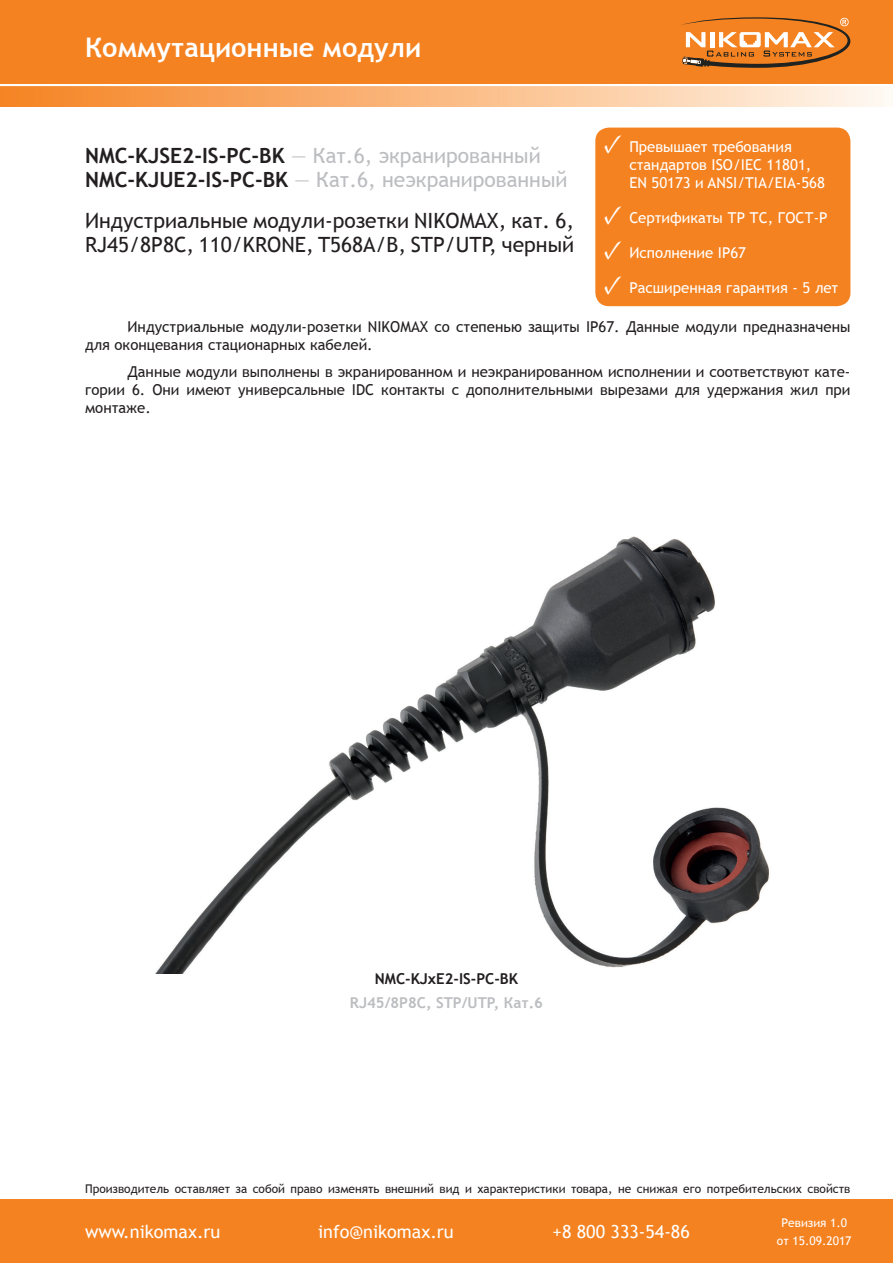
<style>
.page{position:relative;width:893px;height:1263px;background:#fff}
.page>*{position:absolute;margin:0;border:0;box-sizing:border-box;transform-origin:0 0}
.t1{font:700 27px "Trebuchet MS";color:#fff}
.Spec_-_Main_Header{font:21px/24px "Trebuchet MS";color:#231f20}
.Spec_-_Main_Header-2{font:21px "Trebuchet MS";color:#bcbdc0}
.t2{font:18px "Trebuchet MS";color:#fff}
.Spec_-_Main_Text{font:15px/18px "Trebuchet MS";color:#231f20}
.t3{font:15px/18px "Trebuchet MS";color:#fff}
.Spec_-_Main_Header-3{font:700 15px "Trebuchet MS";color:#bcbdc0}
.Spec_-_Main_Header-4{font:700 15px "Trebuchet MS";color:#231f20}
.t4{font:12px "Trebuchet MS";color:#231f20}
.Spec_-_Main_Text-2{font:12px "Trebuchet MS";color:#fff}
.s1{font-family:"Minion Pro";font-weight:700;font-size:27px}
.s2{font-weight:700;color:#231f20}
</style>
<div class="page">
<div style="left:0;top:0;width:893px;height:85px;background:#f58220"></div>
<div style="left:0;top:85px;width:893px;height:21px;background:linear-gradient(to right,#f58220,#fff7ee)"></div>
<div style="left:0;top:1199px;width:893px;height:64px;background:#f58220"></div>
<hr style="left:0;top:84px;width:893px;height:2px;background:#fff">
<svg style="left:681px;top:17px;width:169px;height:51px"></svg>
<div style="left:595px;top:128px;width:255px;height:178px;background:#f58220;border-radius:14px"></div>
<img style="left:156px;top:536px;width:613px;height:437px">
<h1 class="t1" style="left:85px;top:30px;width:338px">Коммутационные модули</h1>
<p class="t3" style="left:629px;top:137px;width:197px;text-indent:-26px"><span class="s1">✓</span> Превышает требования стандартов ISO/IEC 11801,<br>EN 50173 и ANSI/TIA/EIA-568</p>
<p class="t3" style="left:604px;top:208px;width:225px"><span class="s1">✓</span> Сертификаты ТР ТС, ГОСТ-Р</p>
<p class="t3" style="left:604px;top:243px;width:144px"><span class="s1">✓</span> Исполнение IP67</p>
<p class="t3" style="left:604px;top:278px;width:236px"><span class="s1">✓</span> Расширенная гарантия - 5 лет</p>
<p class="Spec_-_Main_Text" style="left:85px;top:318px;width:767px;text-indent:43px">Индустриальные модули-розетки NIKOMAX со степенью защиты IP67. Данные модули предназначены для оконцевания стационарных кабелей.</p>
<p class="Spec_-_Main_Text" style="left:85px;top:362px;width:767px;text-align:justify;text-indent:43px">Данные модули выполнены в экранированном и неэкранированном исполнении и соответствуют кате&shy;гории 6. Они имеют универсальные IDC контакты с дополнительными вырезами для удержания жил при монтаже.</p>
<p class="Spec_-_Main_Header-2" style="left:85px;top:142px;width:457px"><span class="s2">NMC-KJSE2-IS-PC-BK</span> — Кат.6, экранированный</p>
<p class="Spec_-_Main_Header-2" style="left:85px;top:166px;width:484px"><span class="s2">NMC-KJUE2-IS-PC-BK</span> — Кат.6, неэкранированный</p>
<p class="Spec_-_Main_Header" style="left:85px;top:208px;width:490px">Индустриальные модули-розетки NIKOMAX, кат. 6,<br>RJ45/8P8C, 110/KRONE, T568A/B, STP/UTP, черный</p>
<p class="Spec_-_Main_Header-4" style="left:375px;top:969px;width:145px">NMC-KJxE2-IS-PC-BK</p>
<p class="Spec_-_Main_Header-3" style="left:350px;top:993px;width:195px">RJ45/8P8C, STP/UTP, Кат.6</p>
<p class="t4" style="left:85px;top:1181px;width:767px">Производитель оставляет за собой право изменять внешний вид и характеристики товара, не снижая его потребительских свойств</p>
<p class="t2" style="left:85px;top:1220px;width:137px">www.nikomax.ru</p>
<p class="t2" style="left:318px;top:1220px;width:137px">info@nikomax.ru</p>
<p class="t2" style="left:553px;top:1220px;width:139px">+8 800 333-54-86</p>
<p class="Spec_-_Main_Text-2" style="left:781px;top:1215px;width:67px">Ревизия 1.0</p>
<p class="Spec_-_Main_Text-2" style="left:777px;top:1233px;width:76px">от 15.09.2017</p>
</div>
